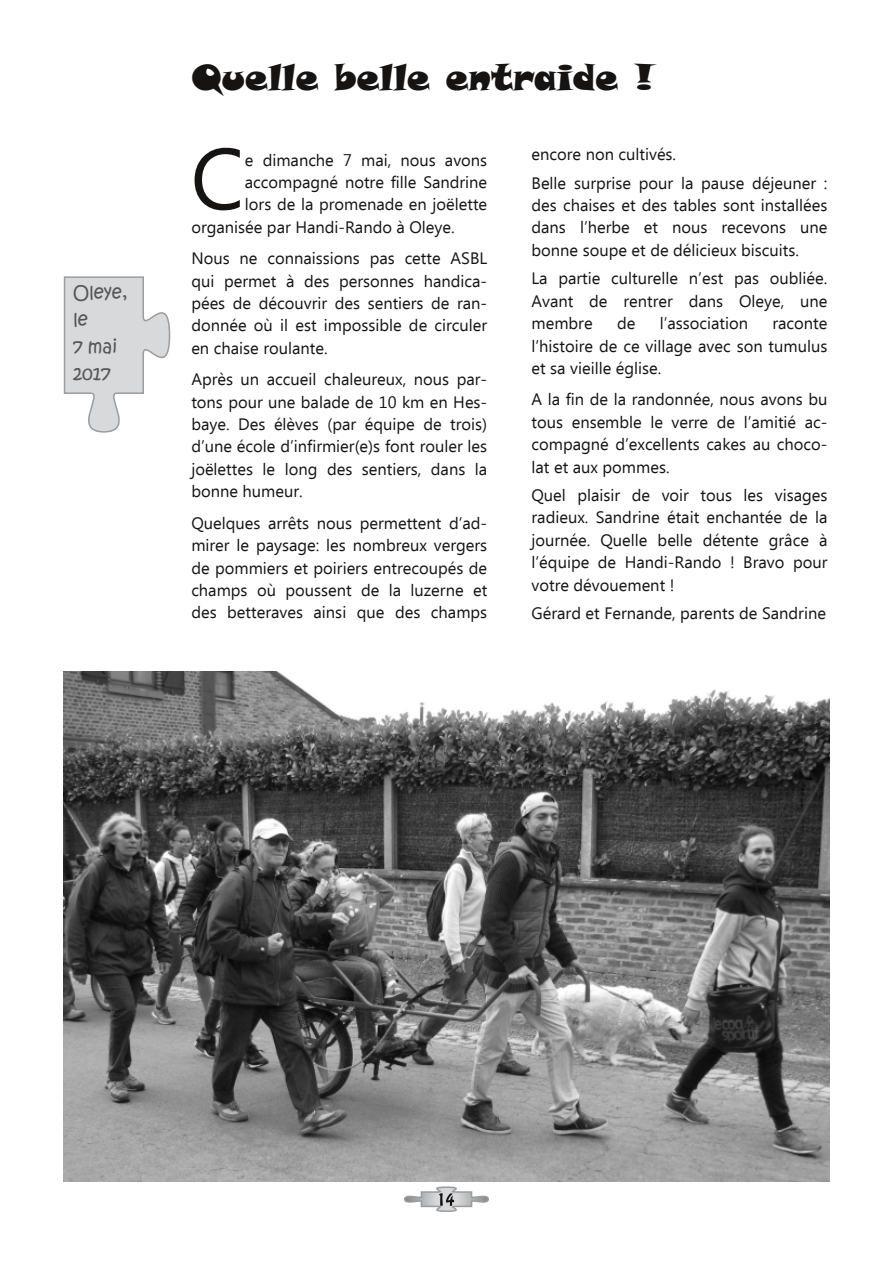
<style>
.page{position:relative;width:893px;height:1263px;background:#fff}
.page>*{position:absolute;margin:0;border:0;box-sizing:border-box;transform-origin:0 0}
.t1{font:86.55px "Ebrima";color:#161413}
.t2{font:36px "Snap ITC";color:#161413}
.t3{font:18px/27px "Kristen ITC";color:#545556}
.t4{font:16.5px/22.4px "Ebrima";color:#161413;text-align:justify}
</style>
<div class="page">
<img style="left:64px;top:672px;width:765px;height:510px">
<svg style="left:64px;top:276px;width:106px;height:157px"></svg>
<svg style="left:404px;top:1186px;width:85px;height:26px"></svg>
<p class="t3" style="left:73px;top:280px;width:56px">Oleye, le<br>7 mai<br>2017</p>
<h2 class="t2" style="left:191px;top:54px;width:465px">Quelle belle entraide !</h2>
<h1 class="t1" style="left:191px;top:116px;width:55px">C</h1>
<p class="t4" style="left:245px;top:148px;width:244px">e dimanche 7 mai, nous avons</p>
<p class="t4" style="left:245px;top:170px;width:244px">accompagné notre fille Sandrine</p>
<p class="t4" style="left:245px;top:192px;width:244px">lors de la promenade en joëlette</p>
<p class="t4" style="left:191px;top:215px;width:265px">organisée par Handi-Rando à Oleye.</p>
<p class="t4" style="left:191px;top:246px;width:297px">Nous ne connaissions pas cette ASBL qui permet à des personnes handica&shy;pées de découvrir des sentiers de ran&shy;donnée où il est impossible de circuler en chaise roulante.</p>
<p class="t4" style="left:191px;top:367px;width:297px">Après un accueil chaleureux, nous par&shy;tons pour une balade de 10 km en Hes&shy;baye. Des élèves (par équipe de trois) d’une école d’infirmier(e)s font rouler les joëlettes le long des sentiers, dans la bonne humeur.</p>
<p class="t4" style="left:191px;top:511px;width:297px">Quelques arrêts nous permettent d’ad&shy;mirer le paysage: les nombreux vergers de pommiers et poiriers entrecoupés de champs où poussent de la luzerne et des betteraves ainsi que des champs</p>
<p class="t4" style="left:531px;top:139px;width:297px;line-height:28.3px">encore non cultivés.<br>Belle surprise pour la pause déjeuner :</p>
<p class="t4" style="left:531px;top:193px;width:297px">des chaises et des tables sont installées dans l’herbe et nous recevons une bonne soupe et de délicieux biscuits.</p>
<p class="t4" style="left:531px;top:266px;width:297px">La partie culturelle n’est pas oubliée.<br>Avant de rentrer dans Oleye, une membre</p>
<p class="t4" style="left:617px;top:311px;width:20px">de</p>
<p class="t4" style="left:660px;top:311px;width:90px">l’association</p>
<p class="t4" style="left:531px;top:311px;width:297px;text-indent:241px">raconte l’histoire de ce village avec son tumulus et sa vieille église.</p>
<p class="t4" style="left:531px;top:387px;width:297px">A la fin de la randonnée, nous avons bu tous ensemble le verre de l’amitié ac&shy;compagné d’excellents cakes au choco&shy;lat et aux pommes.</p>
<p class="t4" style="left:531px;top:483px;width:297px">Quel plaisir de voir tous les visages radieux. Sandrine était enchantée de la journée. Quelle belle détente grâce à l’équipe de Handi-Rando ! Bravo pour votre dévouement !</p>
<p class="t4" style="left:531px;top:601px;width:296px">Gérard et Fernande, parents de Sandrine</p>
</div>
